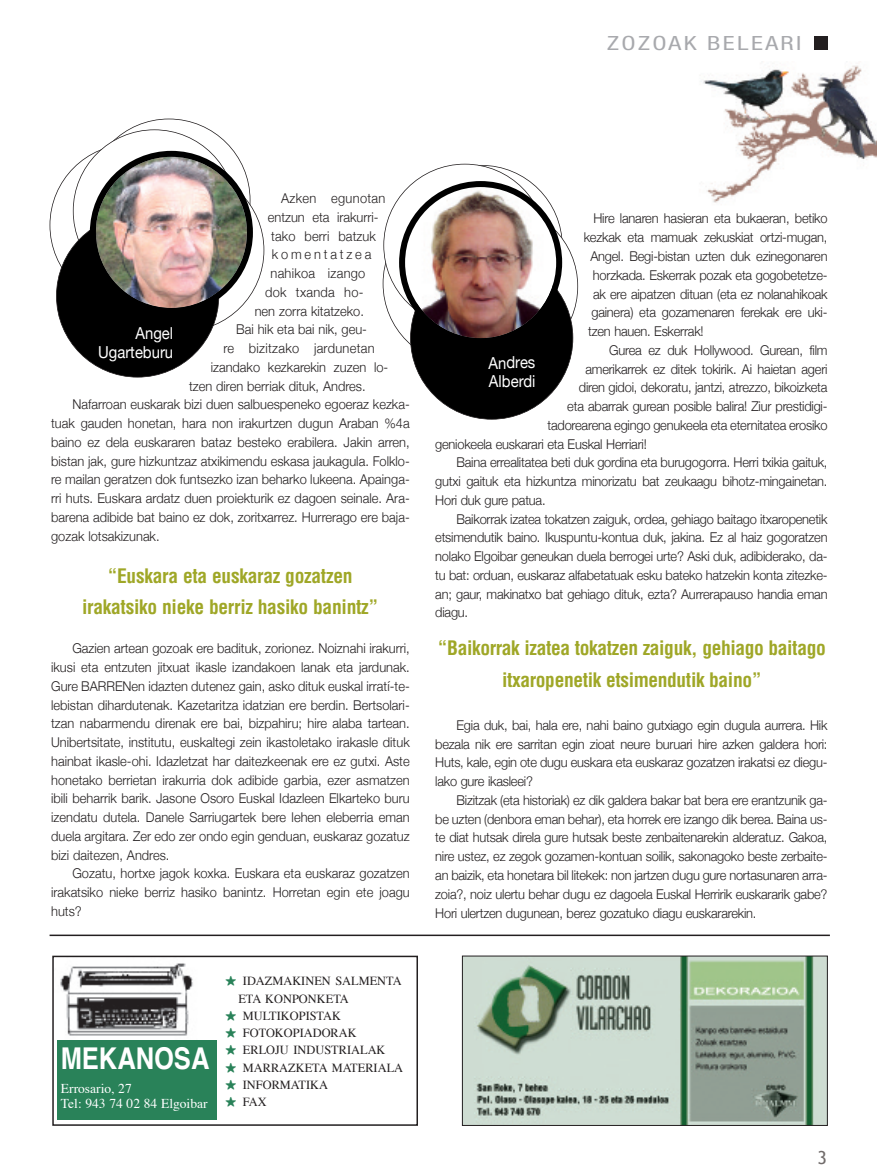
<style>
.page{position:relative;width:877px;height:1175px;background:#fff}
.page>*{position:absolute;margin:0;border:0;box-sizing:border-box;transform-origin:0 0}
.t1{font:700 30px "Helvetica";color:#fff;scale:.85 1}
.t2{font:21px "NH57";letter-spacing:.09em;color:#a8a9ad;scale:1.3 1}
.t3{font:700 condensed 19.5px/31.5px "Helvetica";letter-spacing:-.02em;color:#9fa727;text-align:center}
.t4{font:18px "Trebuchet MS";color:#716c6b}
.t5{font:16.5px/18.8px "Helvetica Neue";color:#fff;text-align:right;scale:.9 1}
.t6{font:300 13.5px/18.8px "Helvetica Neue";letter-spacing:-.015em;color:#231f20;text-align:justify;scale:.95 1}
.t7{font:300 13.5px "Helvetica Neue";letter-spacing:.02em;color:#231f20;scale:.95 1}
.t8{font:13.5px/15px "Times";color:#fff}
.t9{font:300 13.5px "Helvetica Neue";letter-spacing:.01em;color:#231f20;scale:.95 1}
.t10{font:300 13.5px "Helvetica Neue";letter-spacing:.22em;color:#231f20;scale:.95 1}
.t11{font:12.3px "Times";color:#231f20}
</style>
<div class="page">
<div style="left:815px;top:36px;width:13px;height:14px;background:#231f20"></div>
<hr style="left:50px;top:934px;width:780px;height:2px;background:#231f20">
<img style="left:703px;top:65px;width:174px;height:138px">
<div style="left:56px;top:215px;width:163px;height:162px;background:#000;border-radius:50%"></div>
<img style="left:90px;top:151px;width:163px;height:163px">
<div style="left:410px;top:257px;width:163px;height:162px;background:#000;border-radius:50%"></div>
<img style="left:399px;top:181px;width:163px;height:163px">
<img style="left:60px;top:963px;width:133px;height:73px">
<div style="left:52px;top:955px;width:366px;height:170px;border:2px solid #231f20"></div>
<div style="left:57px;top:1040px;width:160px;height:80px;background:#298259"></div>
<img style="left:464px;top:957px;width:362px;height:166px">
<div style="left:462px;top:955px;width:366px;height:170px;border:1px solid #231f20"></div>
<h2 class="t2" style="left:607px;top:36px;width:151px">ZOZOAK BELEARI</h2>
<p class="t7" style="left:281px;top:190px;width:111px">Azken egunotan</p>
<p class="t6" style="left:268px;top:207px;width:118px">entzun eta irakurri-</p>
<p class="t9" style="left:271px;top:227px;width:112px">tako berri batzuk</p>
<p class="t10" style="left:272px;top:246px;width:106px">komentatzea</p>
<p class="t7" style="left:270px;top:265px;width:101px">nahikoa izango</p>
<p class="t7" style="left:265px;top:284px;width:105px">dok txanda ho-</p>
<p class="t6" style="left:255px;top:301px;width:116px">nen zorra kitatzeko.</p>
<p class="t6" style="left:236px;top:320px;width:139px">Bai hik eta bai nik, geu-</p>
<p class="t7" style="left:223px;top:340px;width:161px">re bizitzako jardunetan</p>
<p class="t6" style="left:211px;top:357px;width:188px">izandako kezkarekin zuzen lo-</p>
<p class="t6" style="left:189px;top:376px;width:187px">tzen diren berriak dituk, Andres.</p>
<p class="t6" style="left:72px;top:395px;width:357px">Nafarroan euskarak bizi duen salbuespeneko egoeraz kezka-</p>
<p class="t6" style="left:51px;top:414px;width:379px">tuak gauden honetan, hara non irakurtzen dugun Araban %4a</p>
<p class="t6" style="left:51px;top:432px;width:379px">baino ez dela euskararen bataz besteko erabilera. Jakin arren,</p>
<p class="t6" style="left:51px;top:451px;width:379px">bistan jak, gure hizkuntzaz atxikimendu eskasa jaukagula. Folklo-</p>
<p class="t6" style="left:51px;top:470px;width:379px">re mailan geratzen dok funtsezko izan beharko lukeena. Apainga-</p>
<p class="t6" style="left:51px;top:489px;width:379px">rri huts. Euskara ardatz duen proiekturik ez dagoen seinale. Ara-</p>
<p class="t6" style="left:51px;top:507px;width:379px">barena adibide bat baino ez dok, zoritxarrez. Hurrerago ere baja-</p>
<p class="t6" style="left:51px;top:526px;width:116px">gozak lotsakizunak.</p>
<p class="t5" style="left:98px;top:323px;width:85px">Angel<br>Ugarteburu</p>
<h3 class="t3" style="left:82px;top:560px;width:298px">“Euskara eta euskaraz gozatzen irakatsiko nieke berriz hasiko banintz”</h3>
<p class="t6" style="left:51px;top:639px;width:379px;text-indent:21px">Gazien artean gozoak ere badituk, zorionez. Noiznahi irakurri, ikusi eta entzuten jitxuat ikasle izandakoen lanak eta jardunak.<br>Gure BArrENen idazten dutenez gain, asko dituk euskal irratí-te&shy;lebistan dihardutenak. Kazetaritza idatzian ere berdin. Bertsolari&shy;tzan nabarmendu direnak ere bai, bizpahiru; hire alaba tartean.<br>Unibertsitate, institutu, euskaltegi zein ikastoletako irakasle dituk hainbat ikasle-ohi. Idazletzat har daitezkeenak ere ez gutxi. Aste honetako berrietan irakurria dok adibide garbia, ezer asmatzen ibili beharrik barik. Jasone Osoro Euskal Idazleen Elkarteko buru izendatu dutela. Danele Sarriugartek bere lehen eleberria eman duela argitara. Zer edo zer ondo egin genduan, euskaraz gozatuz bizi daitezen, Andres.</p>
<p class="t6" style="left:51px;top:864px;width:379px;text-indent:21px">Gozatu, hortxe jagok koxka. Euskara eta euskaraz gozatzen irakatsiko nieke berriz hasiko banintz. Horretan egin ete joagu huts?</p>
<h1 class="t1" style="left:61px;top:1046px;width:176px">MEKANOSA</h1>
<p class="t8" style="left:61px;top:1082px;width:148px">ERROSARIO, 27<br>TEL: 943 74 02 84 ELGOIBAR</p>
<p class="t11" style="left:243px;top:976px;width:160px">IDAZMAKINEN SALMENTA</p>
<p class="t11" style="left:238px;top:993px;width:112px">ETA KONPONKETA</p>
<p class="t11" style="left:243px;top:1010px;width:100px">MULTIKOPISTAK</p>
<p class="t11" style="left:243px;top:1027px;width:115px">FOTOKOPIADORAK</p>
<p class="t11" style="left:243px;top:1045px;width:144px">ERLOJU INDUSTRIALAK</p>
<p class="t11" style="left:243px;top:1062px;width:162px">MARRAZKETA MATERIALA</p>
<p class="t11" style="left:243px;top:1079px;width:87px">INFORMATIKA</p>
<p class="t11" style="left:243px;top:1096px;width:25px">FAX</p>
<p class="t6" style="left:593px;top:209px;width:248px">Hire lanaren hasieran eta bukaeran, betiko</p>
<p class="t6" style="left:584px;top:228px;width:258px">kezkak eta mamuak zekuskiat ortzi-mugan,</p>
<p class="t6" style="left:590px;top:246px;width:251px">Angel. Begi-bistan uzten duk ezinegonaren</p>
<p class="t6" style="left:593px;top:265px;width:248px">horzkada. Eskerrak pozak eta gogobetetze-</p>
<p class="t6" style="left:593px;top:284px;width:248px">ak ere aipatzen dituan (eta ez nolanahikoak</p>
<p class="t6" style="left:591px;top:303px;width:250px">gainera) eta gozamenaren ferekak ere uki-</p>
<p class="t6" style="left:588px;top:321px;width:123px">tzen hauen. Eskerrak!</p>
<p class="t6" style="left:609px;top:340px;width:231px">Gurea ez duk Hollywood. Gurean, film</p>
<p class="t6" style="left:585px;top:359px;width:256px">amerikarrek ez ditek tokirik. Ai haietan ageri</p>
<p class="t6" style="left:579px;top:378px;width:263px">diren gidoi, dekoratu, jantzi, atrezzo, bikoizketa</p>
<p class="t6" style="left:567px;top:396px;width:275px">eta abarrak gurean posible balira! Ziur prestidigi-</p>
<p class="t6" style="left:547px;top:415px;width:296px">tadorearena egingo genukeela eta eternitatea erosiko</p>
<p class="t6" style="left:435px;top:434px;width:224px">geniokeela euskarari eta Euskal Herriari!</p>
<p class="t6" style="left:456px;top:453px;width:392px">Baina errealitatea beti duk gordina eta burugogorra. Herri txikia gaituk,</p>
<p class="t6" style="left:435px;top:471px;width:414px">gutxi gaituk eta hizkuntza minorizatu bat zeukaagu bihotz-mingainetan.</p>
<p class="t6" style="left:435px;top:490px;width:118px">Hori duk gure patua.</p>
<p class="t6" style="left:456px;top:509px;width:392px">Baikorrak izatea tokatzen zaiguk, ordea, gehiago baitago itxaropenetik</p>
<p class="t6" style="left:435px;top:528px;width:414px">etsimendutik baino. Ikuspuntu-kontua duk, jakina. Ez al haiz gogoratzen</p>
<p class="t6" style="left:435px;top:546px;width:414px">nolako Elgoibar geneukan duela berrogei urte? Aski duk, adibiderako, da-</p>
<p class="t6" style="left:435px;top:565px;width:414px">tu bat: orduan, euskaraz alfabetatuak esku bateko hatzekin konta zitezke-</p>
<p class="t6" style="left:435px;top:584px;width:414px">an; gaur, makinatxo bat gehiago dituk, ezta? Aurrerapauso handia eman</p>
<p class="t6" style="left:435px;top:603px;width:36px">diagu.</p>
<p class="t5" style="left:489px;top:353px;width:54px;text-align:left">Andres<br>Alberdi</p>
<h3 class="t3" style="left:438px;top:633px;width:389px">“Baikorrak izatea tokatzen zaiguk, gehiago baitago itxaropenetik etsimendutik baino”</h3>
<p class="t6" style="left:435px;top:715px;width:414px;text-indent:21px">Egia duk, bai, hala ere, nahi baino gutxiago egin dugula aurrera. Hik bezala nik ere sarritan egin zioat neure buruari hire azken galdera hori:<br>Huts, kale, egin ote dugu euskara eta euskaraz gozatzen irakatsi ez diegu&shy;lako gure ikasleei?</p>
<p class="t6" style="left:435px;top:790px;width:414px;text-indent:21px">Bizitzak (eta historiak) ez dik galdera bakar bat bera ere erantzunik ga&shy;be uzten (denbora eman behar), eta horrek ere izango dik berea. Baina us&shy;te diat hutsak direla gure hutsak beste zenbaitenarekin alderatuz. Gakoa, nire ustez, ez zegok gozamen-kontuan soilik, sakonagoko beste zerbaite&shy;an baizik, eta honetara bil litekek: non jartzen dugu gure nortasunaren arra&shy;zoia?, noiz ulertu behar dugu ez dagoela Euskal Herririk euskararik gabe?<br>Hori ulertzen dugunean, berez gozatuko diagu euskararekin.</p>
<h3 class="t4" style="left:818px;top:1147px;width:11px">3</h3>
</div>
